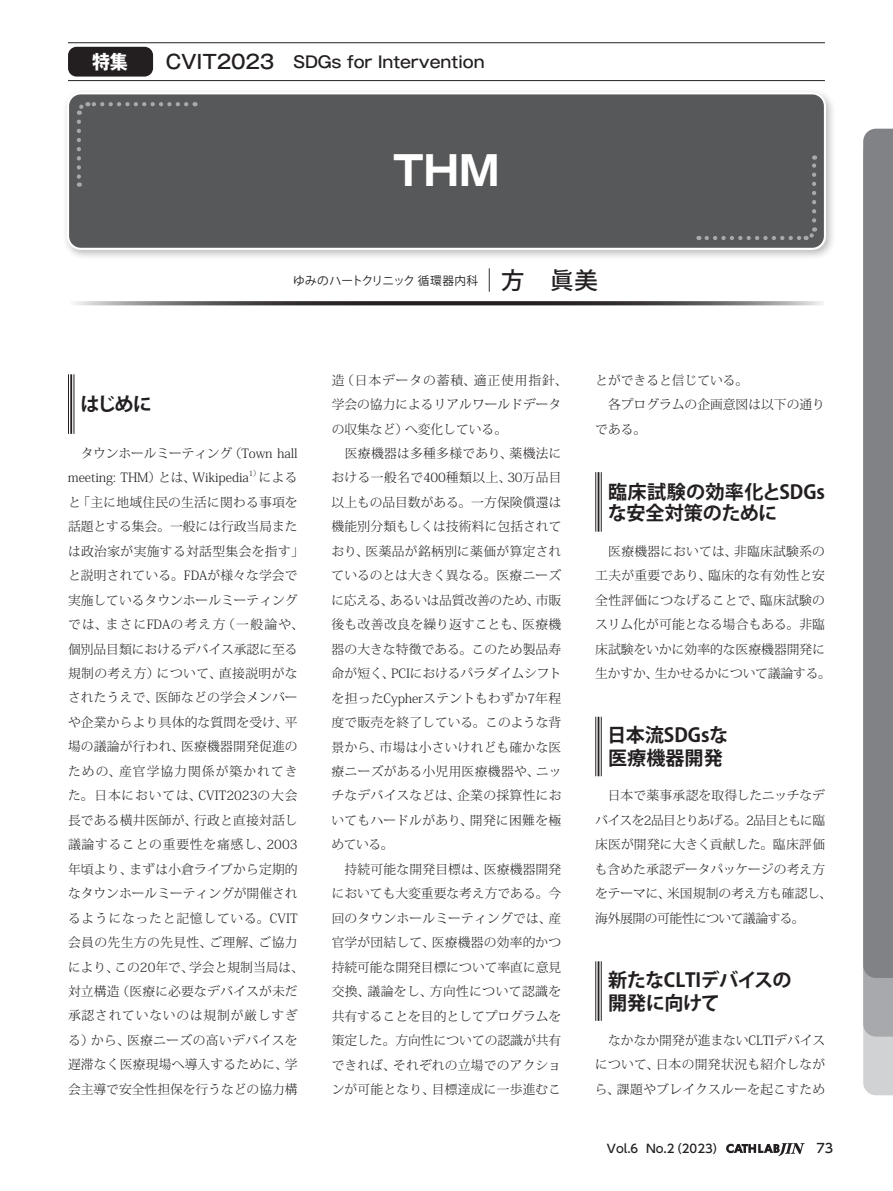
<style>
.page{position:relative;width:893px;height:1191px;background:#fff}
.page>*{position:absolute;margin:0;border:0;box-sizing:border-box;transform-origin:0 0}
.t1{font:700 40.35px "Shin Go Pr 6 N";color:#fff}
.t2{font:700 19.2px/21.3px "Koz Go Pro";color:#231f20}
.t3{font:700 19.2px/23.4px "Koz Go Pro";letter-spacing:-.02em;color:#231f20}
.t4{font:700 19.2px "Gothic MB101 Pro";color:#fff;scale:.95 1}
.t5{font:500 15.9px "Gothic MB101 Pro";letter-spacing:-.01em;color:#231f20}
.t6{font:300 12.75px/24.5px "Koz Min Pr 6 N";letter-spacing:.015em;color:#231f20}
.t7{font:300 12.75px/24.5px "Koz Min Pr 6 N";letter-spacing:-.01em;color:#231f20}
.t8{font:300 12.75px/24.5px "Koz Min Pr 6 N";letter-spacing:-.005em;color:#231f20}
.t9{font:500 12.75px "UD Shin Go NT Pro";color:#231f20}
.t10{font:11.7px "Koz Go Pro";letter-spacing:.035em;color:#231f20}
.t11{font:500 11.7px "UD Shin Go NT Pro";color:#231f20}
.t12{font:300 7.5px "Koz Min Pr 6 N";color:#231f20}
.s1{font-size:19.2px}
.s2{font-size:23.4px}
.s3{font-weight:500;font-size:23.4px}
</style>
<div class="page">
<svg style="left:863px;top:129px;width:30px;height:966px;background:#88898c"></svg>
<svg style="left:726px;top:1143px;width:79px;height:12px"></svg>
<div style="left:68px;top:47px;width:85px;height:30px;background:#231f20;border-radius:9px"></div>
<hr style="left:73px;top:374px;width:1px;height:60px;background:#231f20">
<hr style="left:70px;top:374px;width:2px;height:60px;background:#231f20">
<hr style="left:68px;top:374px;width:1px;height:60px;background:#231f20">
<hr style="left:601px;top:472px;width:1px;height:59px;background:#231f20">
<hr style="left:598px;top:472px;width:1px;height:59px;background:#231f20">
<hr style="left:595px;top:472px;width:1px;height:59px;background:#231f20">
<hr style="left:601px;top:716px;width:1px;height:60px;background:#231f20">
<hr style="left:598px;top:716px;width:1px;height:60px;background:#231f20">
<hr style="left:595px;top:716px;width:1px;height:60px;background:#231f20">
<hr style="left:601px;top:961px;width:1px;height:59px;background:#231f20">
<hr style="left:598px;top:961px;width:1px;height:59px;background:#231f20">
<hr style="left:595px;top:961px;width:1px;height:59px;background:#231f20">
<svg style="left:73px;top:301px;width:750px;height:4px;background:#5c595a"></svg>
<div style="left:62px;top:88px;width:774px;height:172px;background:#231f20;opacity:.3"></div>
<div style="left:68px;top:93px;width:757px;height:156px;background:#57585a;border-radius:13px"></div>
<div style="left:67px;top:92px;width:759px;height:158px;border:2px solid #fff;border-radius:13px"></div>
<svg style="left:76px;top:102px;width:110px;height:13px"></svg>
<svg style="left:77px;top:122px;width:4px;height:65px"></svg>
<svg style="left:707px;top:227px;width:111px;height:13px"></svg>
<svg style="left:812px;top:155px;width:4px;height:65px"></svg>
<h2 class="t4" style="left:92px;top:46px;width:39px">特集</h2>
<p class="t5" style="left:166px;top:48px;width:320px"><span class="s1">CVIT2023　</span>SDGs for Intervention</p>
<h1 class="t1" style="left:393px;top:139px;width:108px">THM</h1>
<p class="t10" style="left:293px;top:273px;width:306px">ゆみのハートクリニック 循環器内科<span class="s2">│</span><span class="s3">方　眞美</span></p>
<h2 class="t2" style="left:80px;top:395px;width:73px">はじめに</h2>
<p class="t8" style="left:68px;top:441px;width:231px">　タウンホールミーティング（Town hall meeting: THM）とは、Wikipedia</p>
<p class="t12" style="left:249px;top:469px;width:13px">1）</p>
<p class="t6" style="left:68px;top:466px;width:237px;text-indent:191px">によると「主に地域住民の生活に関わる事項を話題とする集会。一般には行政当局または政治家が実施する対話型集会を指す」と説明されている。FDAが様々な学会で実施しているタウンホールミーティングでは、まさにFDAの考え方（一般論や、個別品目類におけるデバイス承認に至る規制の考え方）について、直接説明がなされたうえで、医師などの学会メンバーや企業からより具体的な質問を受け、平場の議論が行われ、医療機器開発促進のための、産官学協力関係が築かれてきた。日本においては、CVIT2023の大会長である横井医師が、行政と直接対話し議論することの重要性を痛感し、2003年頃より、まずは小倉ライブから定期的なタウンホールミーティングが開催されるようになったと記憶している。CVIT会員の先生方の先見性、ご理解、ご協力により、この20年で、学会と規制当局は、対立構造（医療に必要なデバイスが未だ承認されていないのは規制が厳しすぎる）から、医療ニーズの高いデバイスを遅滞なく医療現場へ導入するために、学会主導で安全性担保を行うなどの協力構</p>
<p class="t6" style="left:331px;top:368px;width:238px">造（日本データの蓄積、適正使用指針、学会の協力によるリアルワールドデータの収集など）へ変化している。<br>　医療機器は多種多様であり、薬機法における一般名で400種類以上、30万品目以上もの品目数がある。一方保険償還は機能別分類もしくは技術料に包括されており、医薬品が銘柄別に薬価が算定されているのとは大きく異なる。医療ニーズに応える、あるいは品質改善のため、市販後も改善改良を繰り返すことも、医療機器の大きな特徴である。このため製品寿命が短く、PCIにおけるパラダイムシフトを担ったCypherステントもわずか7年程度で販売を終了している。このような背景から、市場は小さいけれども確かな医療ニーズがある小児用医療機器や、ニッチなデバイスなどは、企業の採算性においてもハードルがあり、開発に困難を極めている。<br>　持続可能な開発目標は、医療機器開発においても大変重要な考え方である。今回のタウンホールミーティングでは、産官学が団結して、医療機器の効率的かつ持続可能な開発目標について率直に意見交換、議論をし、方向性について認識を共有することを目的としてプログラムを策定した。方向性についての認識が共有できれば、それぞれの立場でのアクションが可能となり、目標達成に一歩進むこ</p>
<p class="t6" style="left:595px;top:368px;width:231px">とができると信じている。<br>　各プログラムの企画意図は以下の通りである。</p>
<h2 class="t2" style="left:608px;top:482px;width:219px">臨床試験の効率化とSDGsな安全対策のために</h2>
<p class="t6" style="left:595px;top:539px;width:237px">　医療機器においては、非臨床試験系の工夫が重要であり、臨床的な有効性と安全性評価につなげることで、臨床試験のスリム化が可能となる場合もある。非臨床試験をいかに効率的な医療機器開発に生かすか、生かせるかについて議論する。</p>
<h2 class="t2" style="left:607px;top:724px;width:123px;line-height:23.4px">日本流SDGsな医療機器開発</h2>
<p class="t7" style="left:595px;top:783px;width:239px">　日本で薬事承認を取得したニッチなデバイスを2品目とりあげる。2品目ともに臨床医が開発に大きく貢献した。臨床評価も含めた承認データパッケージの考え方をテーマに、米国規制の考え方も確認し、海外展開の可能性について議論する。</p>
<h2 class="t3" style="left:608px;top:969px;width:185px">新たなCLTIデバイスの開発に向けて</h2>
<p class="t6" style="left:595px;top:1028px;width:232px;text-align:justify;text-indent:13px">なかなか開発が進まないCLTIデバイスについて、日本の開発状況も紹介しながら、課題やブレイクスルーを起こすため</p>
<p class="t11" style="left:607px;top:1139px;width:119px">Vol.6 No.2（2023）</p>
<p class="t9" style="left:816px;top:1138px;width:18px">73</p>
</div>
